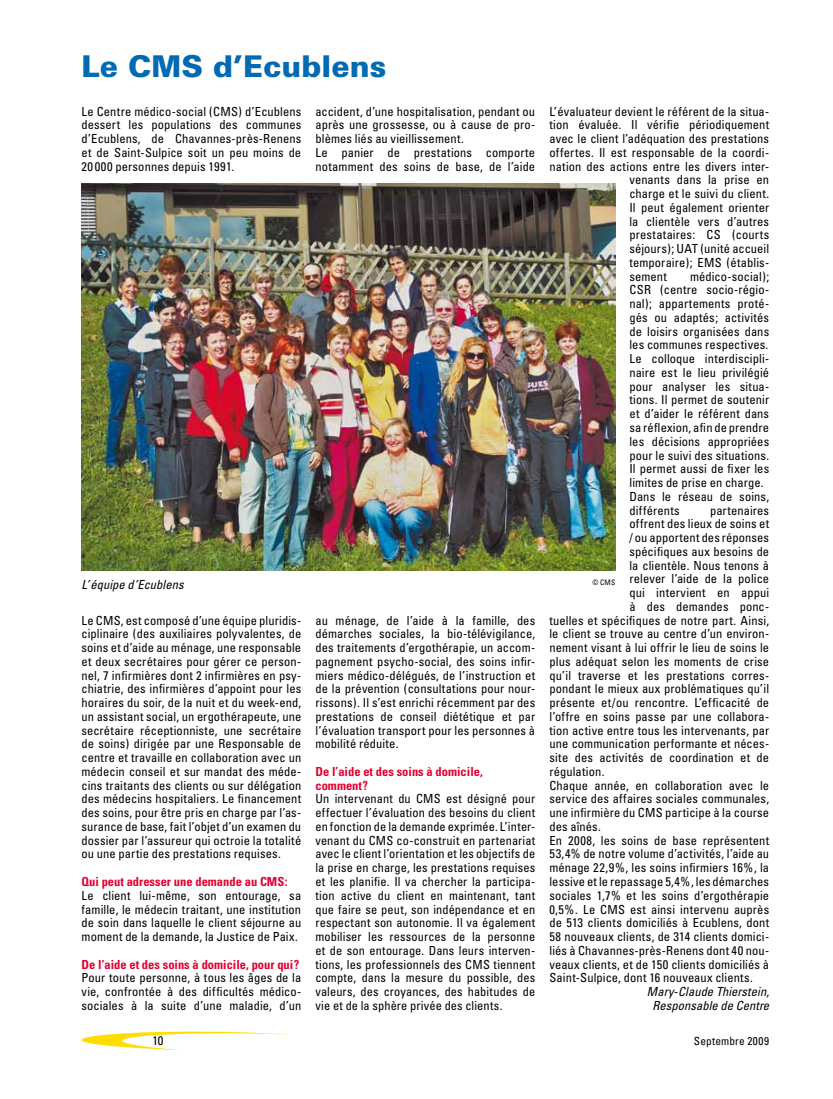
<style>
.page{position:relative;width:833px;height:1099px;background:#fff}
.page>*{position:absolute;margin:0;border:0;box-sizing:border-box;transform-origin:0 0}
.t1{font:900 30px "Univers";color:#006ab3}
.t2{font:condensed 12.5px/13.8px "Univers";letter-spacing:.01em;color:#000;text-align:justify}
.t3{font:700 condensed 12.5px/13.8px "Univers";color:#e20030}
.t4{font:italic condensed 12.5px/13.8px "Univers";letter-spacing:.005em;color:#000;text-align:center}
.t5{font:condensed 11.25px "Univers";letter-spacing:.02em;color:#000}
.t6{font:condensed 7.5px "Univers";color:#000}
</style>
<div class="page">
<svg style="left:81px;top:1031px;width:211px;height:19px"></svg>
<img style="left:81px;top:184px;width:534px;height:386px">
<h1 class="t1" style="left:81px;top:48px;width:307px">Le CMS d’Ecublens</h1>
<p class="t2" style="left:81px;top:104px;width:221px">Le Centre médico-social (CMS) d’Ecublens dessert les populations des communes d’Ecublens, de Chavannes-près-Renens et de Saint-Sulpice soit un peu moins de 20 000 personnes depuis 1991.</p>
<p class="t2" style="left:549px;top:104px;width:221px">L’évaluateur devient le référent de la situa-</p>
<p class="t2" style="left:549px;top:118px;width:221px">tion évaluée. Il vérifie périodiquement</p>
<p class="t2" style="left:549px;top:132px;width:221px">avec le client l’adéquation des prestations</p>
<p class="t2" style="left:549px;top:145px;width:221px">offertes. Il est responsable de la coordi-</p>
<p class="t2" style="left:549px;top:159px;width:221px">nation des actions entre les divers inter-</p>
<p class="t2" style="left:629px;top:173px;width:141px">venants dans la prise en</p>
<p class="t2" style="left:629px;top:187px;width:141px">charge et le suivi du client.</p>
<p class="t2" style="left:629px;top:200px;width:141px">Il peut également orienter</p>
<p class="t2" style="left:629px;top:214px;width:141px">la clientèle vers d’autres</p>
<p class="t2" style="left:629px;top:228px;width:141px">prestataires: CS (courts</p>
<p class="t2" style="left:629px;top:242px;width:141px">séjours); UAT (unité accueil</p>
<p class="t2" style="left:629px;top:255px;width:141px">temporaire); EMS (établis-</p>
<p class="t2" style="left:629px;top:269px;width:39px">sement</p>
<p class="t2" style="left:315px;top:104px;width:221px;text-align:left">accident, d’une hospitalisation, pendant ou après une grossesse, ou à cause de pro&shy;blèmes liés au vieillissement.<br>Le panier de prestations comporte notamment des soins de base, de l’aide</p>
<p class="t2" style="left:629px;top:269px;width:141px;text-align:left;text-indent:61px">médico-social);<br>CSR (centre socio-régio&shy;nal); appartements proté&shy;gés ou adaptés; activités de loisirs organisées dans les communes respectives.<br>Le colloque interdiscipli&shy;naire est le lieu privilégié pour analyser les situa&shy;tions. Il permet de soutenir et d’aider le référent dans sa réflexion, afin de prendre les décisions appropriées pour le suivi des situations.<br>Il permet aussi de fixer les limites de prise en charge.<br>Dans le réseau de soins, différents</p>
<p class="t2" style="left:710px;top:503px;width:61px">partenaires</p>
<p class="t2" style="left:629px;top:517px;width:141px">offrent des lieux de soins et</p>
<p class="t2" style="left:629px;top:530px;width:141px">/ ou apportent des réponses</p>
<p class="t2" style="left:629px;top:544px;width:141px">spécifiques aux besoins de</p>
<p class="t2" style="left:629px;top:558px;width:141px">la clientèle. Nous tenons à</p>
<p class="t2" style="left:629px;top:572px;width:141px">relever l’aide de la police</p>
<p class="t2" style="left:629px;top:585px;width:141px">qui intervient en appui</p>
<p class="t2" style="left:629px;top:599px;width:141px">à des demandes ponc-</p>
<p class="t2" style="left:549px;top:613px;width:221px">tuelles et spécifiques de notre part. Ainsi,</p>
<p class="t2" style="left:549px;top:627px;width:221px">le client se trouve au centre d’un environ-</p>
<p class="t2" style="left:549px;top:640px;width:221px">nement visant à lui offrir le lieu de soins le</p>
<p class="t2" style="left:549px;top:654px;width:221px">plus adéquat selon les moments de crise</p>
<p class="t2" style="left:549px;top:668px;width:221px">qu’il traverse et les prestations corres-</p>
<p class="t2" style="left:549px;top:682px;width:221px">pondant le mieux aux problématiques qu’il</p>
<p class="t2" style="left:549px;top:695px;width:221px">présente et/ou rencontre. L’efficacité de</p>
<p class="t2" style="left:549px;top:709px;width:221px">l’offre en soins passe par une collabora-</p>
<p class="t2" style="left:549px;top:723px;width:221px">tion active entre tous les intervenants, par</p>
<p class="t2" style="left:549px;top:737px;width:221px">une communication performante et néces-</p>
<p class="t2" style="left:549px;top:750px;width:221px">site des activités de coordination et de</p>
<p class="t2" style="left:549px;top:764px;width:56px">régulation.</p>
<p class="t2" style="left:549px;top:778px;width:221px">Chaque année, en collaboration avec le</p>
<p class="t2" style="left:549px;top:792px;width:221px">service des affaires sociales communales,</p>
<p class="t2" style="left:549px;top:805px;width:221px">une infirmière du CMS participe à la course</p>
<p class="t2" style="left:549px;top:819px;width:53px">des aînés.</p>
<p class="t2" style="left:549px;top:833px;width:221px">En 2008, les soins de base représentent</p>
<p class="t2" style="left:549px;top:847px;width:221px">53,4% de notre volume d’activités, l’aide au</p>
<p class="t2" style="left:549px;top:860px;width:221px">ménage 22,9%, les soins infirmiers 16%, la</p>
<p class="t2" style="left:549px;top:874px;width:221px">lessive et le repassage 5,4%, les démarches</p>
<p class="t2" style="left:549px;top:888px;width:221px">sociales 1,7% et les soins d’ergothérapie</p>
<p class="t2" style="left:549px;top:902px;width:221px">0,5%. Le CMS est ainsi intervenu auprès</p>
<p class="t2" style="left:549px;top:915px;width:221px">de 513 clients domiciliés à Ecublens, dont</p>
<p class="t2" style="left:549px;top:929px;width:221px">58 nouveaux clients, de 314 clients domici-</p>
<p class="t2" style="left:549px;top:943px;width:221px">liés à Chavannes-près-Renens dont 40 nou-</p>
<p class="t2" style="left:549px;top:957px;width:221px">veaux clients, et de 150 clients domiciliés à</p>
<p class="t2" style="left:549px;top:970px;width:205px">Saint-Sulpice, dont 16 nouveaux clients.</p>
<p class="t4" style="left:647px;top:984px;width:124px">Mary-Claude Thierstein,<br>Responsable de Centre</p>
<p class="t4" style="left:81px;top:577px;width:104px">L’équipe d’Ecublens</p>
<p class="t6" style="left:592px;top:577px;width:24px">© CMS</p>
<p class="t2" style="left:81px;top:613px;width:221px">Le CMS, est composé d’une équipe pluridis&shy;ciplinaire (des auxiliaires polyvalentes, de soins et d’aide au ménage, une responsable et deux secrétaires pour gérer ce person&shy;nel, 7 infirmières dont 2 infirmières en psy&shy;chiatrie, des infirmières d’appoint pour les horaires du soir, de la nuit et du week-end, un assistant social, un ergothérapeute, une secrétaire réceptionniste, une secrétaire de soins) dirigée par une Responsable de centre et travaille en collaboration avec un médecin conseil et sur mandat des méde&shy;cins traitants des clients ou sur délégation des médecins hospitaliers. Le financement des soins, pour être pris en charge par l’as&shy;surance de base, fait l’objet d’un examen du dossier par l’assureur qui octroie la totalité ou une partie des prestations requises.</p>
<p class="t3" style="left:81px;top:874px;width:208px">Qui peut adresser une demande au CMS:</p>
<p class="t2" style="left:81px;top:888px;width:221px">Le client lui-même, son entourage, sa famille, le médecin traitant, une institution de soin dans laquelle le client séjourne au moment de la demande, la Justice de Paix.</p>
<p class="t3" style="left:81px;top:957px;width:219px">De l’aide et des soins à domicile, pour qui?</p>
<p class="t2" style="left:81px;top:970px;width:221px">Pour toute personne, à tous les âges de la vie, confrontée à des difficultés médico&shy;sociales à la suite d’une maladie, d’un</p>
<p class="t2" style="left:315px;top:613px;width:221px">au ménage, de l’aide à la famille, des démarches sociales, la bio-télévigilance, des traitements d’ergothérapie, un accom&shy;pagnement psycho-social, des soins infir&shy;miers médico-délégués, de l’instruction et de la prévention (consultations pour nour&shy;rissons). Il s’est enrichi récemment par des prestations de conseil diététique et par l’évaluation transport pour les personnes à mobilité réduite.</p>
<p class="t3" style="left:315px;top:764px;width:169px">De l’aide et des soins à domicile, comment?</p>
<p class="t2" style="left:315px;top:792px;width:221px">Un intervenant du CMS est désigné pour effectuer l’évaluation des besoins du client en fonction de la demande exprimée. L’inter&shy;venant du CMS co-construit en partenariat avec le client l’orientation et les objectifs de la prise en charge, les prestations requises et les planifie. Il va chercher la participa&shy;tion active du client en maintenant, tant que faire se peut, son indépendance et en respectant son autonomie. Il va également mobiliser les ressources de la personne et de son entourage. Dans leurs interven&shy;tions, les professionnels des CMS tiennent compte, dans la mesure du possible, des valeurs, des croyances, des habitudes de vie et de la sphère privée des clients.</p>
<p class="t2" style="left:152px;top:1033px;width:13px">10</p>
<p class="t5" style="left:694px;top:1033px;width:77px">Septembre 2009</p>
</div>
